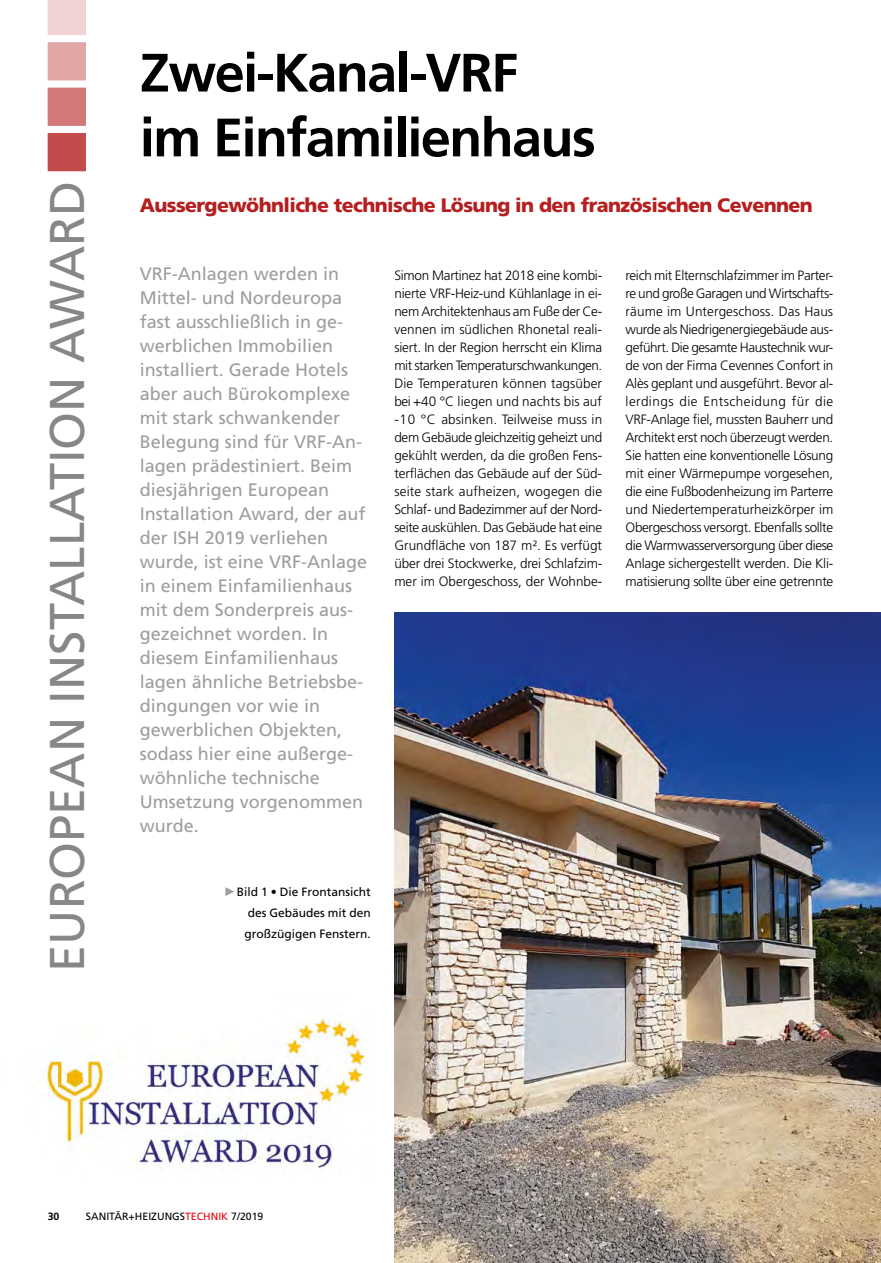
<style>
.page{position:relative;width:881px;height:1263px;background:#fff}
.page>*{position:absolute;margin:0;border:0;box-sizing:border-box;transform-origin:0 0}
.t1{font:700 54px/64.8px "Frutiger LT Std";letter-spacing:-.03em;color:#000}
.t2{font:48.75px "Frutiger LT Std";color:#878787}
.t3{font:900 19.5px "Frutiger LT Std";letter-spacing:-.03em;color:#b51f1f}
.t4{font:18px/24px "Frutiger LT Std";color:#9d9d9c}
.t5{font:300 13.5px/18px "Frutiger LT Std";letter-spacing:-.015em;color:#000;text-align:justify}
.t6{font:12px/21px "Frutiger LT Std";color:#000;text-align:justify}
.t7{font:10.5px "Frutiger LT Std";color:#000}
.t8{font:700 10.5px "Frutiger LT Std";color:#000}
.s1{font-family:"Universal Std Newswith Comm Pi";font-size:9px;color:#9d9d9c}
.s2{color:#e30613}
</style>
<div class="page">
<div style="left:48px;top:133px;width:38px;height:38px;background:#c34b4b"></div>
<div style="left:48px;top:88px;width:38px;height:38px;background:#d27878"></div>
<div style="left:48px;top:42px;width:38px;height:38px;background:#e1a6a6"></div>
<svg style="left:48px;top:0;width:38px;height:35px"></svg>
<img style="left:46px;top:1014px;width:323px;height:154px">
<img style="left:394px;top:612px;width:486px;height:651px">
<h2 class="t2" style="left:39px;top:972px;width:792px;rotate:-90deg">EUROPEAN INSTALLATION AWARD</h2>
<h1 class="t1" style="left:140px;top:41px;width:457px">Zwei-Kanal-VRF<br>im Einfamilienhaus</h1>
<h3 class="t3" style="left:140px;top:194px;width:674px">Aussergewöhnliche technische Lösung in den französischen Cevennen</h3>
<p class="t4" style="left:140px;top:262px;width:229px">VRF-Anlagen werden in<br>Mittel- und Nordeuropa fast ausschließlich in ge&shy;werblichen Immobilien installiert. Gerade Hotels aber auch Bürokomplexe mit stark schwankender<br>Belegung sind für VRF-An&shy;lagen prädestiniert. Beim diesjährigen European<br>Installation Award, der auf der ISH 2019 verliehen wurde, ist eine VRF-Anlage in einem Einfamilienhaus mit dem Sonderpreis aus&shy;gezeichnet worden. In diesem Einfamilienhaus lagen ähnliche Betriebsbe&shy;dingungen vor wie in gewerblichen Objekten, sodass hier eine außerge&shy;wöhnliche technische<br>Umsetzung vorgenommen wurde.</p>
<p class="t5" style="left:394px;top:266px;width:209px">Simon Martinez hat 2018 eine kombi&shy;nierte VRF-Heiz-und Kühlanlage in ei&shy;nem Architektenhaus am Fuße der Ce&shy;vennen im südlichen Rhonetal reali&shy;siert. In der Region herrscht ein Klima mit starken Temperaturschwankungen.<br>Die Temperaturen können tagsüber bei +40 °C liegen und nachts bis auf -10 °C absinken. Teilweise muss in dem Gebäude gleichzeitig geheizt und gekühlt werden, da die großen Fens&shy;terflächen das Gebäude auf der Süd&shy;seite stark aufheizen, wogegen die Schlaf- und Badezimmer auf der Nord&shy;seite auskühlen. Das Gebäude hat eine Grundfläche von 187 m². Es verfügt über drei Stockwerke, drei Schlafzim&shy;mer im Obergeschoss, der Wohnbe-</p>
<p class="t6" style="left:244px;top:881px;width:128px;text-indent:-19px"><span class="s1">▶</span> Bild 1 • Die Frontansicht des Gebäudes mit den großzügigen Fenstern.</p>
<p class="t5" style="left:625px;top:266px;width:209px">reich mit Elternschlafzimmer im Parter&shy;re und große Garagen und Wirtschafts&shy;räume im Untergeschoss. Das Haus wurde als Niedrigenergiegebäude aus&shy;geführt. Die gesamte Haustechnik wur&shy;de von der Firma Cevennes Confort in Alès geplant und ausgeführt. Bevor al&shy;lerdings die Entscheidung für die VRF-Anlage fiel, mussten Bauherr und Architekt erst noch überzeugt werden.<br>Sie hatten eine konventionelle Lösung mit einer Wärmepumpe vorgesehen, die eine Fußbodenheizung im Parterre und Niedertemperaturheizkörper im Obergeschoss versorgt. Ebenfalls sollte die Warmwasserversorgung über diese Anlage sichergestellt werden. Die Kli&shy;matisierung sollte über eine getrennte</p>
<p class="t8" style="left:48px;top:1210px;width:13px">30</p>
<p class="t7" style="left:86px;top:1210px;width:179px">SANITÄR+HEIZUNGS<span class="s2">TECHNIK</span> 7/2019</p>
</div>
